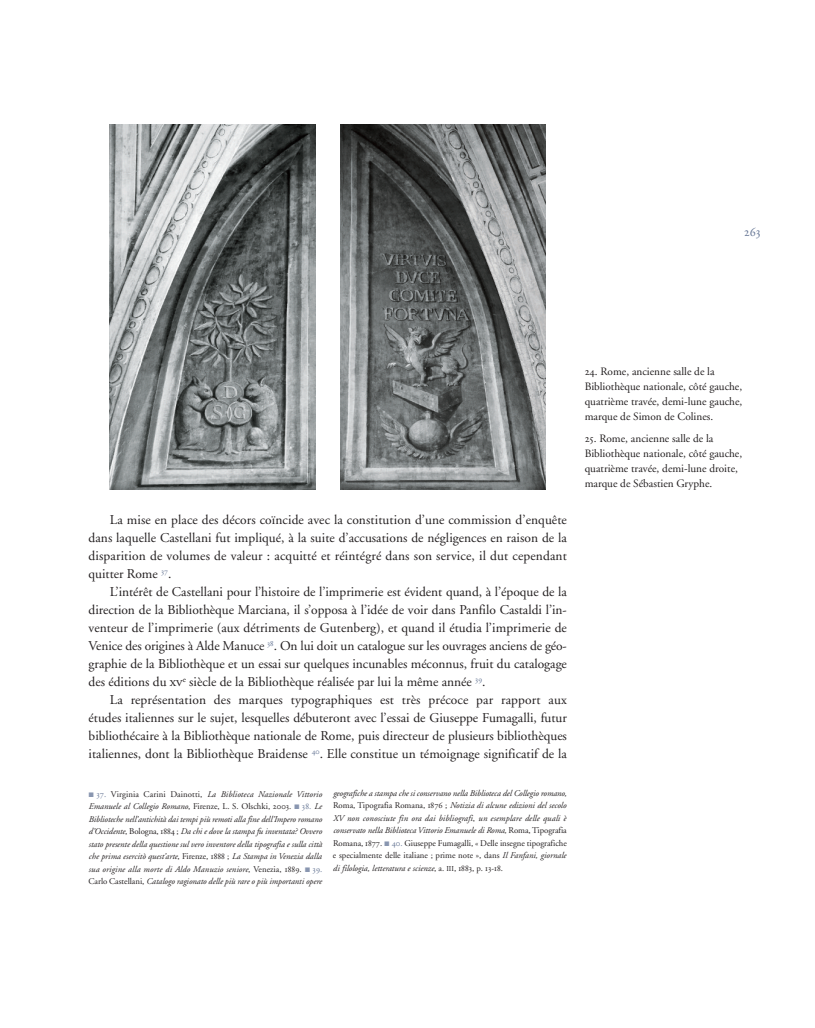
<style>
.page{position:relative;width:815px;height:1028px;background:#fff}
.page>*{position:absolute;margin:0;border:0;box-sizing:border-box;transform-origin:0 0}
.t1{font:13.5px/18px "Adobe Garamond";color:#231f20;text-align:justify}
.t2{font:13.12px "Adobe Garamond Regular SC";color:#657594;scale:.95 1}
.t3{font:11.25px/15px "Adobe Garamond";color:#231f20}
.t4{font:italic 8.75px/12.5px "Adobe Garamond";letter-spacing:-.005em;color:#231f20;text-align:justify}
.s1{font-family:"Adobe Garamond Regular SC"}
.s2{font-family:"Adobe Garamond Regular SC";font-style:normal;color:#657594}
.s3{font-style:normal}
.s4{font-family:"Adobe Garamond Regular SC";font-style:normal}
.s5{font-style:normal;font-size:7.5px}
</style>
<div class="page">
<img style="left:110px;top:124px;width:205px;height:365px">
<img style="left:340px;top:124px;width:206px;height:365px">
<p class="t2" style="left:744px;top:226px;width:19px">263</p>
<p class="t1" style="left:89px;top:512px;width:480px;text-indent:21px">La mise en place des décors coïncide avec la constitution d’une commission d’enquête dans laquelle Castellani fut impliqué, à la suite d’accusations de négligences en raison de la disparition de volumes de valeur : acquitté et réintégré dans son service, il dut cependant quitter Rome <sup>37</sup>.</p>
<p class="t1" style="left:89px;top:584px;width:480px;text-indent:21px">L’intérêt de Castellani pour l’histoire de l’imprimerie est évident quand, à l’époque de la direction de la Bibliothèque Marciana, il s’opposa à l’idée de voir dans Panfilo Castaldi l’in&shy;venteur de l’imprimerie (aux détriments de Gutenberg), et quand il étudia l’imprimerie de Venice des origines à Alde Manuce <sup>38</sup>. On lui doit un catalogue sur les ouvrages anciens de géo&shy;graphie de la Bibliothèque et un essai sur quelques incunables méconnus, fruit du catalogage des éditions du <span class="s1">xv</span><sup>e</sup> siècle de la Bibliothèque réalisée par lui la même année <sup>39</sup>.</p>
<p class="t1" style="left:89px;top:692px;width:480px;text-indent:21px">La représentation des marques typographiques est très précoce par rapport aux études italiennes sur le sujet, lesquelles débuteront avec l’essai de Giuseppe Fumagalli, futur bibliothécaire à la Bibliothèque nationale de Rome, puis directeur de plusieurs bibliothèques italiennes, dont la Bibliothèque Braidense <sup>40</sup>. Elle constitue un témoignage significatif de la</p>
<p class="t4" style="left:89px;top:788px;width:235px;text-indent:8px"><span class="s2">37.</span> <span class="s3">Virginia Carini Dainotti,</span> La Biblioteca Nazionale Vittorio Emanuele al Collegio Romano<span class="s3">, Firenze, L. S. Olschki,</span> <span class="s4">2003</span><span class="s3">.</span> <span class="s2">38.</span> Le Biblioteche nell’antichità dai tempi più remoti alla fine dell’Impero romano d’Occidente<span class="s3">, Bologna,</span> <span class="s4">1884</span> <span class="s3">;</span> Da chi e dove la stampa fu inventata? Ovvero stato presente della questione sul vero inventore della tipografia e sulla città che prima esercitò quest’arte<span class="s3">, Firenze,</span> <span class="s4">1888</span> <span class="s3">;</span> La Stampa in Venezia dalla sua origine alla morte di Aldo Manuzio seniore<span class="s3">, Venezia,</span> <span class="s4">1889</span><span class="s3">.</span> <span class="s2">39.<br></span><span class="s3">Carlo Castellani,</span> Catalogo ragionato delle più rare o più importanti opere</p>
<p class="t4" style="left:333px;top:787px;width:235px">geografiche a stampa che si conservano nella Biblioteca del Collegio romano, <span class="s3">Roma, Tipografia Romana,</span> <span class="s4">1876</span> <span class="s3">;</span> Notizia di alcune edizioni del secolo XV non conosciute fin ora dai bibliografi<span class="s3">,</span> un esemplare delle quali è conservato nella Biblioteca Vittorio Emanuele di Roma, <span class="s3">Roma, Tipografia Romana,</span> <span class="s4">1877</span><span class="s3">.</span> <span class="s2">40.</span> <span class="s3">Giuseppe Fumagalli, « Delle insegne tipografiche e specialmente delle italiane ; prime note », dans</span> Il Fanfani, giornale di filologia, letteratura e scienze<span class="s3">, a.</span> <span class="s5">III</span><span class="s3">,</span> <span class="s4">1883</span><span class="s3">, p.</span> <span class="s4">13</span><span class="s3">-</span><span class="s4">18</span><span class="s3">.</span></p>
<p class="t3" style="left:585px;top:364px;width:159px"><span class="s1">24.</span> Rome, ancienne salle de la Bibliothèque nationale, côté gauche, quatrième travée, demi-lune gauche, marque de Simon de Colines.</p>
<p class="t3" style="left:585px;top:432px;width:159px"><span class="s1">25.</span> Rome, ancienne salle de la Bibliothèque nationale, côté gauche, quatrième travée, demi-lune droite, marque de Sébastien Gryphe.</p>
</div>
